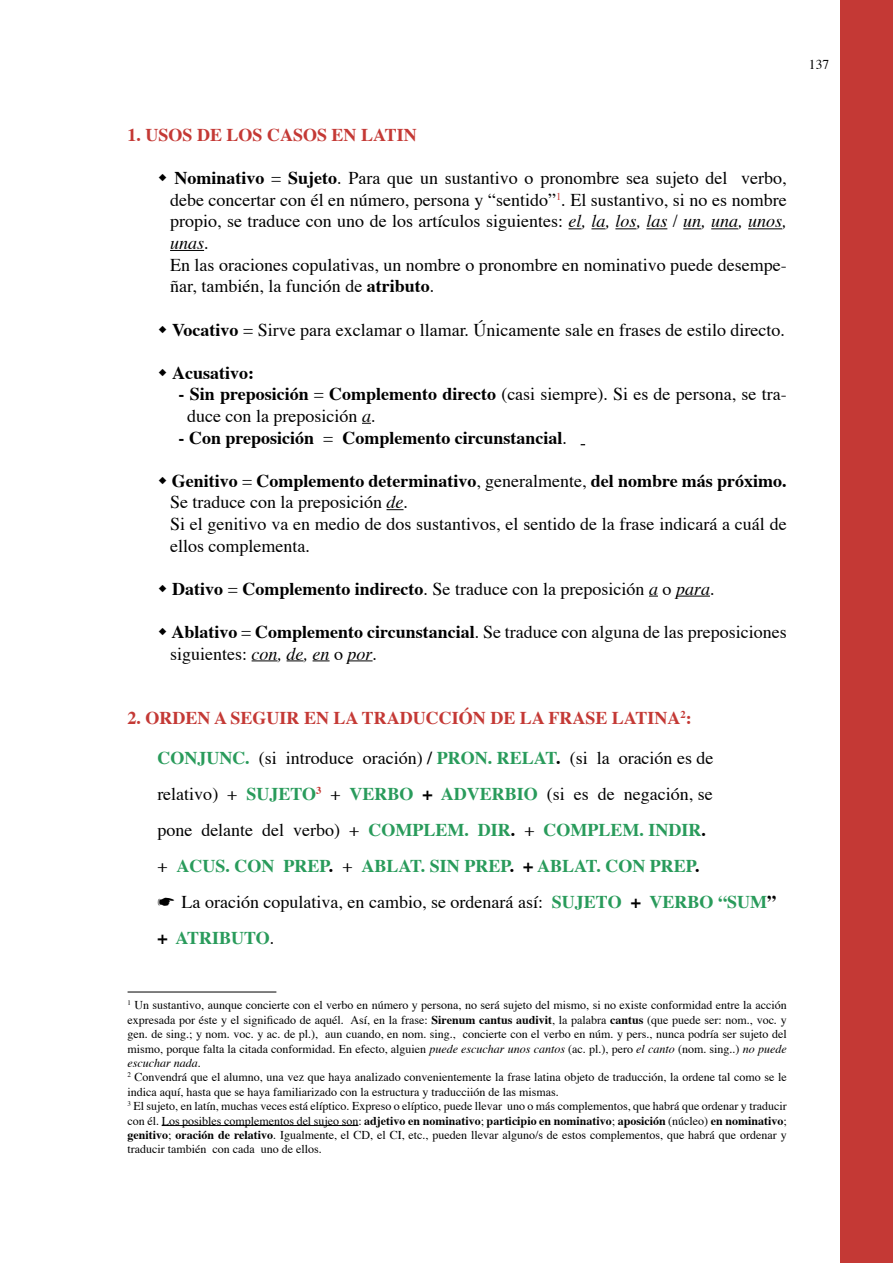
<style>
.page{position:relative;width:893px;height:1263px;background:#fff}
.page>*{position:absolute;margin:0;border:0;box-sizing:border-box;transform-origin:0 0}
.Body_Text{font:18px/21.6px "Times";color:#000}
.t1{font:700 18px/21.6px "Times";color:#000}
.t2{font:700 18px "Times";color:#299b5b}
.t3{font:700 18px "Times";color:#c43935}
.t4{font:13.5px "Times";color:#000}
.footnote_text{font:12px/14.4px "Times";color:#000;text-align:justify}
.s1{font-weight:700}
.s2{font-style:italic}
.s3{font-weight:400}
.s4{font-weight:400;font-style:italic}
.s5{font-weight:700;color:#299b5b}
.s6{font-weight:400;color:#000}
.s7{color:#000}
</style>
<div class="page">
<div style="left:840px;top:0;width:53px;height:1263px;background:#c43935"></div>
<svg style="left:568px;top:228px;width:13px;height:1px"></svg>
<svg style="left:591px;top:228px;width:14px;height:1px"></svg>
<svg style="left:615px;top:228px;width:21px;height:1px"></svg>
<svg style="left:646px;top:228px;width:21px;height:1px"></svg>
<svg style="left:683px;top:228px;width:18px;height:1px"></svg>
<svg style="left:711px;top:228px;width:27px;height:1px"></svg>
<hr style="left:748px;top:228px;width:34px;height:1px;background:#000">
<hr style="left:170px;top:250px;width:34px;height:1px;background:#000">
<svg style="left:387px;top:509px;width:16px;height:1px"></svg>
<hr style="left:676px;top:596px;width:34px;height:1px;background:#000">
<svg style="left:252px;top:660px;width:26px;height:1px"></svg>
<svg style="left:287px;top:660px;width:17px;height:1px"></svg>
<svg style="left:313px;top:660px;width:17px;height:1px"></svg>
<svg style="left:348px;top:660px;width:25px;height:1px"></svg>
<hr style="left:128px;top:992px;width:148px;height:1px;background:#000">
<hr style="left:162px;top:1125px;width:196px;height:1px;background:#000">
<p class="t4" style="left:809px;top:55px;width:22px">137</p>
<p class="t3" style="left:128px;top:123px;width:291px">1. USOS DE LOS CASOS EN LATIN</p>
<p class="Body_Text" style="left:170px;top:168px;width:618px;text-align:justify"><span class="s1">Nominativo</span> = <span class="s1">Sujeto</span>. Para que un sustantivo o pronombre sea sujeto del verbo, debe concertar con él en número, persona y “sentido”<sup>1</sup>. El sustantivo, si no es nombre propio, se traduce con uno de los artículos siguientes: <span class="s2">el, la, los, las</span> / <span class="s2">un, una, unos, unas.</span></p>
<p class="Body_Text" style="left:170px;top:255px;width:618px">En las oraciones copulativas, un nombre o pronombre en nominativo puede desempe&shy;ñar, también, la función de <span class="s1">atributo</span>.</p>
<p class="Body_Text" style="left:172px;top:320px;width:614px"><span class="s1">Vocativo</span> = Sirve para exclamar o llamar. Únicamente sale en frases de estilo directo.</p>
<p class="t1" style="left:172px;top:362px;width:83px">Acusativo:</p>
<p class="Body_Text" style="left:187px;top:384px;width:601px;text-indent:-9px"><span class="s1">- Sin preposición</span> = <span class="s1">Complemento directo</span> (casi siempre). Si es de persona, se tra&shy;duce con la preposición <span class="s2">a.</span></p>
<p class="t1" style="left:179px;top:427px;width:390px">- Con preposición <span class="s3">=</span> Complemento circunstancial<span class="s3">.</span></p>
<p class="t1" style="left:170px;top:470px;width:618px">Genitivo <span class="s3">=</span> Complemento determinativo<span class="s3">, generalmente,</span> del nombre más próximo.<br><span class="s3">Se traduce con la preposición</span> <span class="s4">de.</span></p>
<p class="Body_Text" style="left:170px;top:514px;width:618px">Si el genitivo va en medio de dos sustantivos, el sentido de la frase indicará a cuál de ellos complementa.</p>
<p class="Body_Text" style="left:172px;top:579px;width:544px"><span class="s1">Dativo</span> = <span class="s1">Complemento indirecto</span>. Se traduce con la preposición <span class="s2">a</span> o <span class="s2">para</span>.</p>
<p class="Body_Text" style="left:170px;top:622px;width:618px"><span class="s1">Ablativo</span> = <span class="s1">Complemento circunstancial</span>. Se traduce con alguna de las preposiciones siguientes: <span class="s2">con, de, en</span> o <span class="s2">por</span>.</p>
<p class="t3" style="left:128px;top:706px;width:566px">2. ORDEN A SEGUIR EN LA TRADUCCIÓN DE LA FRASE LATINA<sup>2</sup>:</p>
<p class="Body_Text" style="left:157px;top:748px;width:558px"><span class="s5">CONJUNC.</span> (si introduce oración) <span class="s1">/</span> <span class="s5">PRON. RELAT</span><span class="s1">.</span> (si la oración es de</p>
<p class="Body_Text" style="left:157px;top:784px;width:557px">relativo) + <span class="s5">SUJETO</span><sup>3</sup> + <span class="s5">VERBO</span> <span class="s1">+</span> <span class="s5">ADVERBIO</span> (si es de negación, se</p>
<p class="t2" style="left:157px;top:818px;width:550px"><span class="s6">pone delante del verbo) +</span> COMPLEM. DIR<span class="s7">.</span> <span class="s6">+</span> COMPLEM. INDIR<span class="s7">.</span></p>
<p class="t2" style="left:157px;top:854px;width:544px"><span class="s6">+</span> ACUS. CON PREP<span class="s7">.</span> <span class="s6">+</span> ABLAT. SIN PREP<span class="s7">. +</span> ABLAT. CON PREP<span class="s7">.</span></p>
<p class="Body_Text" style="left:157px;top:892px;width:620px">☛ La oración copulativa, en cambio, se ordenará así: <span class="s5">SUJETO</span> <span class="s1">+</span> <span class="s5">VERBO “SUM</span><span class="s1">”</span></p>
<p class="t2" style="left:157px;top:926px;width:119px"><span class="s7">+</span> ATRIBUTO<span class="s6">.</span></p>
<p class="footnote_text" style="left:128px;top:999px;width:661px"><sup>1</sup> Un sustantivo, aunque concierte con el verbo en número y persona, no será sujeto del mismo, si no existe conformidad entre la acción expresada por éste y el significado de aquél. Así, en la frase: <span class="s1">Sirenum cantus audivit</span>, la palabra <span class="s1">cantus</span> (que puede ser: nom., voc. y gen. de sing.; y nom. voc. y ac. de pl.), aun cuando, en nom. sing., concierte con el verbo en núm. y pers., nunca podría ser sujeto del mismo, porque falta la citada conformidad. En efecto, alguien <span class="s2">puede escuchar unos cantos</span> (ac. pl.), pero <span class="s2">el canto</span> (nom. sing..) <span class="s2">no puede escuchar nada</span>.</p>
<p class="footnote_text" style="left:128px;top:1071px;width:661px"><sup>2</sup> Convendrá que el alumno, una vez que haya analizado convenientemente la frase latina objeto de traducción, la ordene tal como se le indica aquí, hasta que se haya familiarizado con la estructura y traducciión de las mismas.</p>
<p class="footnote_text" style="left:128px;top:1100px;width:661px"><sup>3</sup> El sujeto, en latín, muchas veces está elíptico. Expreso o elíptico, puede llevar uno o más complementos, que habrá que ordenar y traducir con él. Los posibles complementos del sujeo son: <span class="s1">adjetivo en nominativo</span>; <span class="s1">participio en nominativo</span>; <span class="s1">aposición</span> (núcleo) <span class="s1">en nominativo</span>; <span class="s1">genitivo</span>; <span class="s1">oración de relativo</span>. Igualmente, el CD, el CI, etc., pueden llevar alguno/s de estos complementos, que habrá que ordenar y traducir también con cada uno de ellos.</p>
</div>
